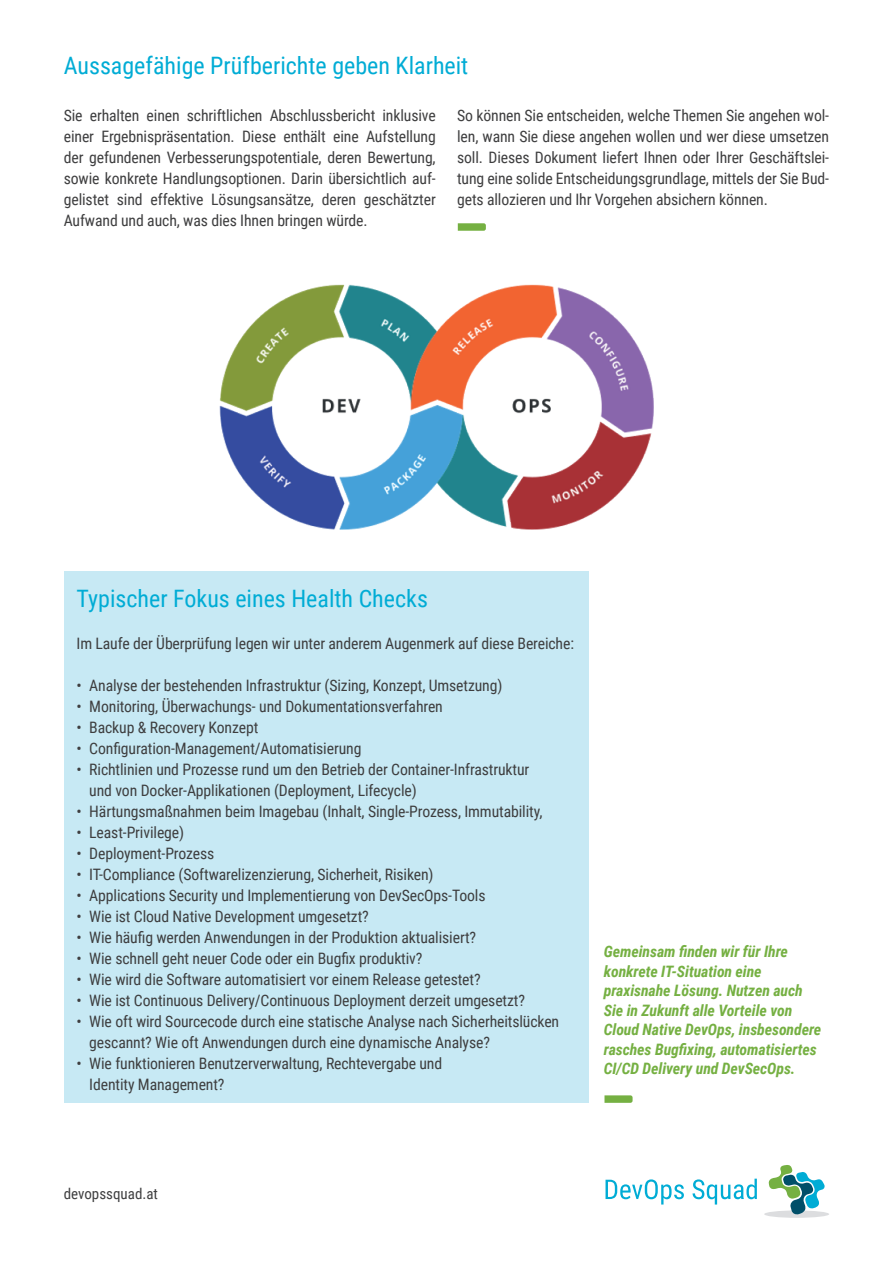
<style>
.page{position:relative;width:893px;height:1263px;background:#fff}
.page>*{position:absolute;margin:0;border:0;box-sizing:border-box;transform-origin:0 0}
.t1{font:24px "Roboto Condensed";color:#00acd5}
.t2{font:15.75px/21px "Roboto Condensed";letter-spacing:-.01em;color:#3e3e3f}
.t3{font:italic 700 15.75px/19.5px "Roboto Condensed";letter-spacing:-.005em;color:#75b042}
.t4{font:15px "Roboto Condensed";color:#3e3e3f}
</style>
<div class="page">
<div style="left:764px;top:1210px;width:65px;height:8px;background:#dcdddf;border-radius:50%"></div>
<svg style="left:768px;top:1165px;width:57px;height:49px"></svg>
<svg style="left:605px;top:1179px;width:79px;height:25px"></svg>
<svg style="left:693px;top:1179px;width:64px;height:25px"></svg>
<svg style="left:458px;top:223px;width:28px;height:8px"></svg>
<img style="left:219px;top:284px;width:435px;height:246px">
<div style="left:64px;top:572px;width:524px;height:531px;background:#c7e9f4"></div>
<svg style="left:604px;top:1095px;width:29px;height:8px"></svg>
<h1 class="t1" style="left:64px;top:49px;width:406px">Aussagefähige Prüfberichte geben Klarheit</h1>
<p class="t2" style="left:64px;top:104px;width:374px;text-align:justify">Sie erhalten einen schriftlichen Abschlussbericht inklusive einer Ergebnispräsentation. Diese enthält eine Aufstellung der gefundenen Verbesserungspotentiale, deren Bewertung, sowie konkrete Handlungsoptionen. Darin übersichtlich auf&shy;gelistet sind effektive Lösungsansätze, deren geschätzter Aufwand und auch, was dies Ihnen bringen würde.</p>
<p class="t2" style="left:457px;top:104px;width:374px;text-align:justify">So können Sie entscheiden, welche Themen Sie angehen wol&shy;len, wann Sie diese angehen wollen und wer diese umsetzen soll. Dieses Dokument liefert Ihnen oder Ihrer Geschäftslei&shy;tung eine solide Entscheidungsgrundlage, mittels der Sie Bud&shy;gets allozieren und Ihr Vorgehen absichern können.</p>
<h1 class="t1" style="left:77px;top:582px;width:353px">Typischer Fokus eines Health Checks</h1>
<p class="t2" style="left:77px;top:632px;width:499px">Im Laufe der Überprüfung legen wir unter anderem Augenmerk auf diese Bereiche:</p>
<p class="t2" style="left:77px;top:674px;width:427px">• Analyse der bestehenden Infrastruktur (Sizing, Konzept, Umsetzung)</p>
<p class="t2" style="left:77px;top:695px;width:368px">• Monitoring, Überwachungs- und Dokumentationsverfahren</p>
<p class="t2" style="left:77px;top:716px;width:183px">• Backup &amp; Recovery Konzept</p>
<p class="t2" style="left:77px;top:737px;width:286px">• Configuration-Management/Automatisierung</p>
<p class="t2" style="left:89px;top:758px;width:441px;text-indent:-13px">• Richtlinien und Prozesse rund um den Betrieb der Container-Infrastruktur und von Docker-Applikationen (Deployment, Lifecycle)</p>
<p class="t2" style="left:77px;top:800px;width:467px">• Härtungsmaßnahmen beim Imagebau (Inhalt, Single-Prozess, Immutability,</p>
<p class="t2" style="left:77px;top:821px;width:109px">• Least-Privilege)</p>
<p class="t2" style="left:77px;top:842px;width:139px">• Deployment-Prozess</p>
<p class="t2" style="left:77px;top:863px;width:359px">• IT-Compliance (Softwarelizenzierung, Sicherheit, Risiken)</p>
<p class="t2" style="left:77px;top:884px;width:410px">• Applications Security und Implementierung von DevSecOps-Tools</p>
<p class="t2" style="left:77px;top:905px;width:294px">• Wie ist Cloud Native Development umgesetzt?</p>
<p class="t2" style="left:77px;top:926px;width:401px">• Wie häufig werden Anwendungen in der Produktion aktualisiert?</p>
<p class="t2" style="left:77px;top:947px;width:348px">• Wie schnell geht neuer Code oder ein Bugfix produktiv?</p>
<p class="t2" style="left:77px;top:968px;width:406px">• Wie wird die Software automatisiert vor einem Release getestet?</p>
<p class="t2" style="left:77px;top:989px;width:450px">• Wie ist Continuous Delivery/Continuous Deployment derzeit umgesetzt?</p>
<p class="t2" style="left:89px;top:1010px;width:471px;text-indent:-13px">• Wie oft wird Sourcecode durch eine statische Analyse nach Sicherheitslücken gescannt? Wie oft Anwendungen durch eine dynamische Analyse?</p>
<p class="t2" style="left:89px;top:1052px;width:354px;text-indent:-13px">• Wie funktionieren Benutzerverwaltung, Rechtevergabe und<br>Identity Management?</p>
<p class="t3" style="left:604px;top:941px;width:219px">Gemeinsam finden wir für Ihre konkrete IT-Situation eine praxisnahe Lösung. Nutzen auch<br>Sie in Zukunft alle Vorteile von<br>Cloud Native DevOps, insbesondere rasches Bugfixing, automatisiertes<br>CI/CD Delivery und DevSecOps.</p>
<p class="t4" style="left:64px;top:1183px;width:96px">devopssquad.at</p>
</div>
